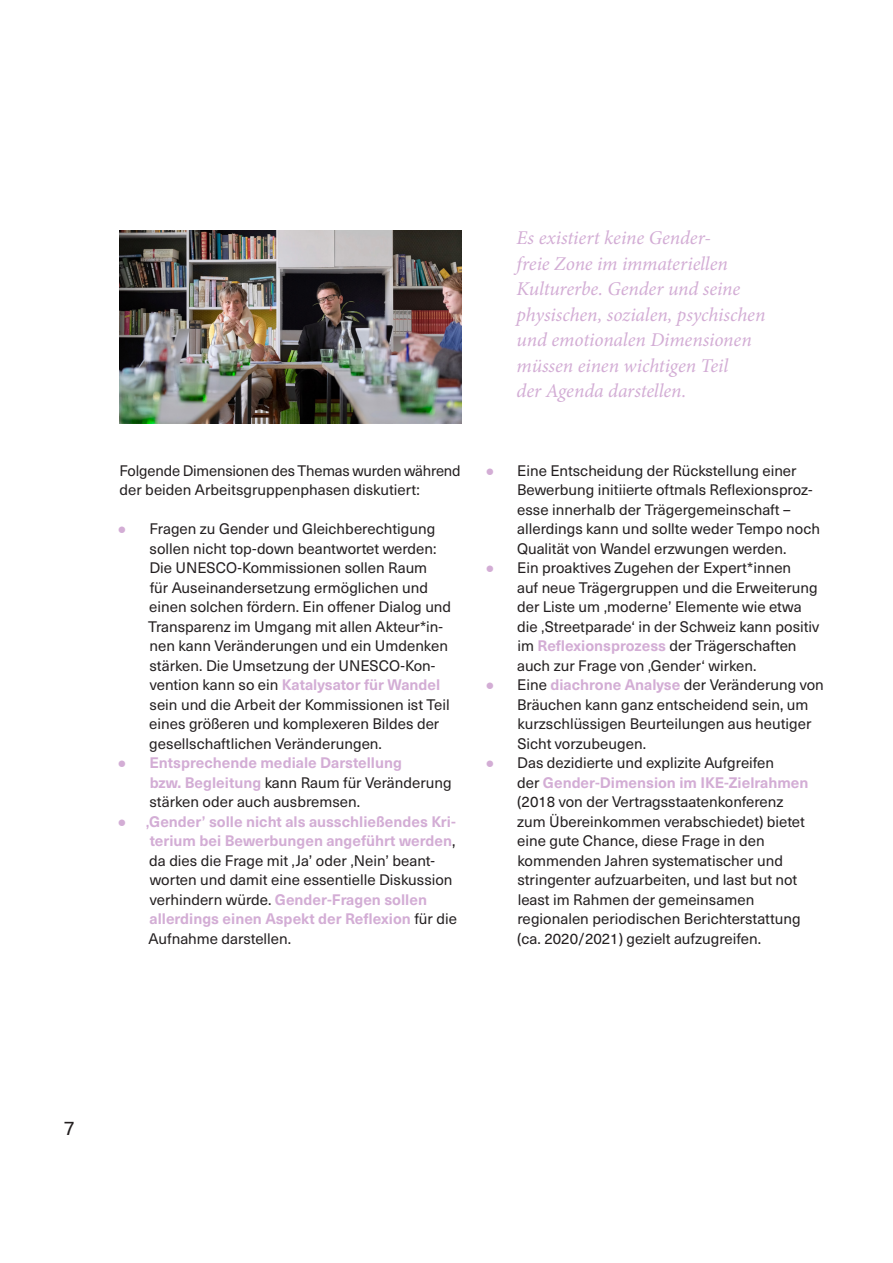
<style>
.page{position:relative;width:893px;height:1263px;background:#fff}
.page>*{position:absolute;margin:0;border:0;box-sizing:border-box;transform-origin:0 0}
.t1{font:italic 19.5px/25.5px "Minion Pro";letter-spacing:-.005em;color:#d3add5}
.t2{font:19.5px "Neue Haas Unica Pro";color:#231f20}
.t3{font:15px/19.5px "Neue Haas Unica Pro";color:#231f20}
.t4{font:700 15px/19.5px "Neue Haas Unica Pro";color:#d3add5}
.s1{font-family:"Arial";color:#d3add5}
.s2{font-weight:700;color:#d3add5}
.s3{font-family:"Arial";font-weight:400}
.s4{font-weight:400;color:#231f20}
</style>
<div class="page">
<img style="left:119px;top:231px;width:342px;height:192px">
<p class="t3" style="left:119px;top:461px;width:343px">Folgende Dimensionen des Themas wurden während der beiden Arbeitsgruppenphasen diskutiert:</p>
<p class="t3" style="left:148px;top:519px;width:305px;text-indent:-30px"><span class="s1">●</span> Fragen zu Gender und Gleichberechtigung sollen nicht top-down beantwortet werden:<br>Die UNESCO-Kommissionen sollen Raum<br>für Auseinandersetzung ermöglichen und einen solchen fördern. Ein offener Dialog und Transparenz im Umgang mit allen Akteur*in&shy;nen kann Veränderungen und ein Umdenken stärken. Die Umsetzung der UNESCO-Kon&shy;vention kann so ein <span class="s2">Katalysator für Wandel </span>sein und die Arbeit der Kommissionen ist Teil eines größeren und komplexeren Bildes der gesellschaftlichen Veränderungen.</p>
<p class="t3" style="left:150px;top:753px;width:304px;text-indent:-32px"><span class="s1">●</span> <span class="s2">Entsprechende mediale Darstellung<br>bzw. Begleitung</span> kann Raum für Veränderung stärken oder auch ausbremsen.</p>
<p class="t4" style="left:149px;top:812px;width:310px;text-indent:-31px"><span class="s3">●</span> ‚Gender’ solle nicht als ausschließendes Kri&shy;terium bei Bewerbungen angeführt werden<span class="s4">, da dies die Frage mit ‚Ja’ oder ‚Nein’ beant&shy;worten und damit eine essentielle Diskussion verhindern würde.</span> Gender-Fragen sollen allerdings einen Aspekt der Reflexion <span class="s4">für die Aufnahme darstellen.</span></p>
<h1 class="t1" style="left:517px;top:225px;width:250px">Es existiert keine Gender-<br>freie Zone im immateriellen<br>Kulturerbe. Gender und seine physischen, sozialen, psychischen und emotionalen Dimensionen müssen einen wichtigen Teil<br>der Agenda darstellen.</h1>
<p class="t3" style="left:517px;top:461px;width:305px;text-indent:-32px"><span class="s1">●</span> Eine Entscheidung der Rückstellung einer Bewerbung initiierte oftmals Reflexionsproz&shy;esse innerhalb der Trägergemeinschaft – allerdings kann und sollte weder Tempo noch Qualität von Wandel erzwungen werden.</p>
<p class="t3" style="left:517px;top:558px;width:304px;text-indent:-32px"><span class="s1">●</span> Ein proaktives Zugehen der Expert*innen<br>auf neue Trägergruppen und die Erweiterung der Liste um ‚moderne’ Elemente wie etwa die ‚Streetparade‘ in der Schweiz kann positiv im <span class="s2">Reflexionsprozess</span> der Trägerschaften auch zur Frage von ‚Gender‘ wirken.</p>
<p class="t3" style="left:517px;top:675px;width:308px;text-indent:-32px"><span class="s1">●</span> Eine <span class="s2">diachrone Analyse</span> der Veränderung von Bräuchen kann ganz entscheidend sein, um kurzschlüssigen Beurteilungen aus heutiger Sicht vorzubeugen.</p>
<p class="t3" style="left:517px;top:753px;width:293px;text-indent:-32px"><span class="s1">●</span> Das dezidierte und explizite Aufgreifen<br>der <span class="s2">Gender-Dimension im IKE-Zielrahmen </span>(2018 von der Vertragsstaatenkonferenz zum Übereinkommen verabschiedet) bietet eine gute Chance, diese Frage in den kommenden Jahren systematischer und stringenter aufzuarbeiten, und last but not least im Rahmen der gemeinsamen regionalen periodischen Berichterstattung (ca. 2020/2021) gezielt aufzugreifen.</p>
<h1 class="t2" style="left:64px;top:1117px;width:12px">7</h1>
</div>
